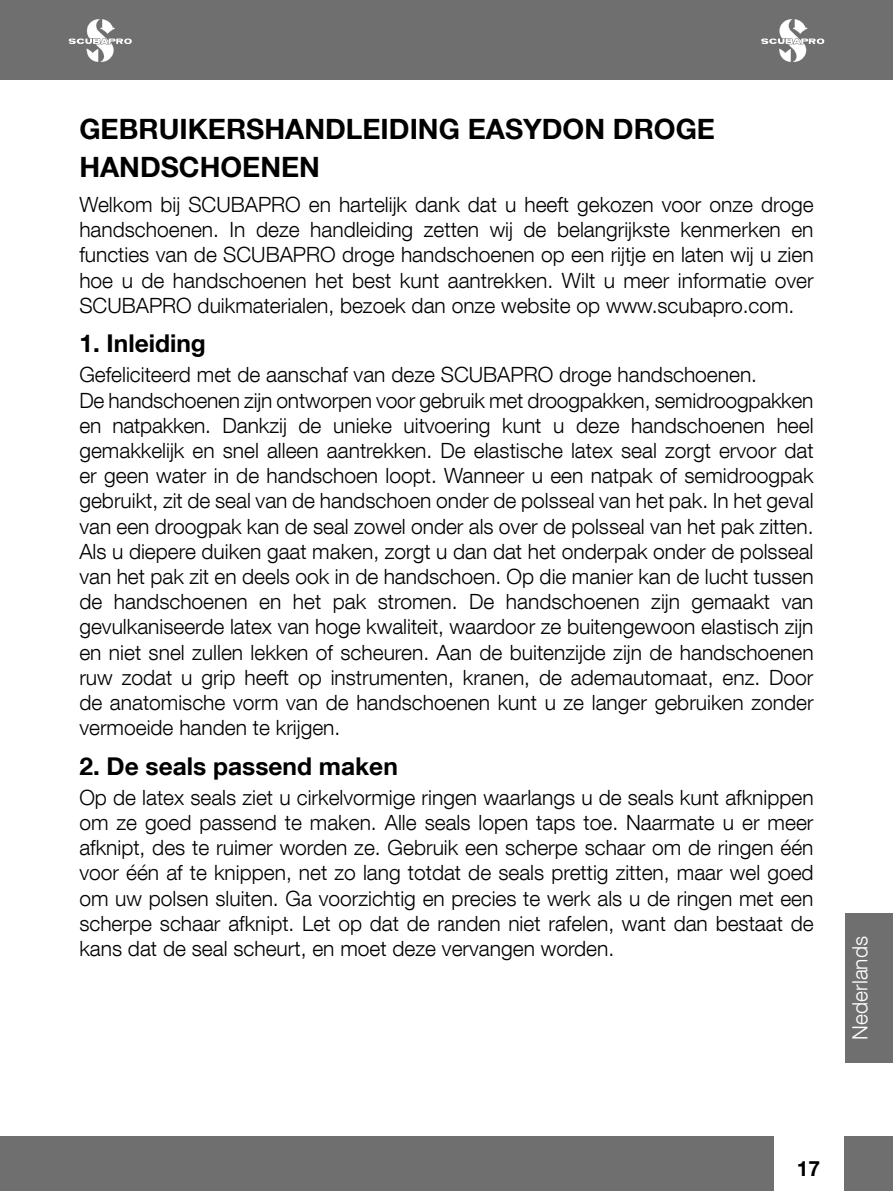
<style>
.page{position:relative;width:893px;height:1191px;background:#fff}
.page>*{position:absolute;margin:0;border:0;box-sizing:border-box;transform-origin:0 0}
.t1{font:700 28px "Helvetica Neue LT Com";color:#000}
.t2{font:700 24.5px "Helvetica Neue LT Com";color:#000}
.t3{font:300 21px/25.2px "Helvetica Neue LT Com";color:#000;text-align:justify}
.t4{font:300 21px "Helvetica Neue LT Com";color:#fff}
.t5{font:700 21px "Helvetica Neue LT Com";color:#000}
</style>
<div class="page">
<div style="left:0;top:1136px;width:893px;height:55px;background:#706f6f"></div>
<div style="left:0;top:0;width:893px;height:79px;background:#706f6f"></div>
<div style="left:774px;top:1135px;width:69px;height:56px;background:#fff"></div>
<svg style="left:69px;top:19px;width:63px;height:43px"></svg>
<svg style="left:761px;top:19px;width:63px;height:43px"></svg>
<div style="left:845px;top:913px;width:48px;height:149px;background:#706f6f"></div>
<h1 class="t1" style="left:79px;top:111px;width:21px">GEB</h1>
<h1 class="t1" style="left:138px;top:111px;width:238px">RUIKERSHANDLEIDI</h1>
<h1 class="t1" style="left:418px;top:111px;width:296px">NG EASYDON DROGE</h1>
<h1 class="t1" style="left:79px;top:149px;width:242px">HANDSCHOENEN</h1>
<p class="t3" style="left:79px;top:191px;width:736px">Welkom bij SCUBAPRO en hartelijk dank dat u heeft gekozen voor onze droge handschoenen. In deze handleiding zetten wij de belangrijkste kenmerken en functies van de SCUBAPRO droge handschoenen op een rijtje en laten wij u zien hoe u de handschoenen het best kunt aantrekken. Wilt u meer informatie over SCUBAPRO duikmaterialen, bezoek dan onze website op www.scubapro.com.</p>
<p class="t2" style="left:79px;top:328px;width:128px">1. INLEIDING</p>
<p class="t3" style="left:79px;top:362px;width:736px;text-align:left">Gefeliciteerd met de aanschaf van deze SCUBAPRO droge handschoenen.<br>De handschoenen zijn ontworpen voor gebruik met droogpakken, semidroogpakken en natpakken. Dankzij de unieke uitvoering kunt u deze handschoenen heel gemakkelijk en snel alleen aantrekken. De elastische latex seal zorgt ervoor dat er geen water in de handschoen loopt. Wanneer u een natpak of semidroogpak gebruikt, zit de seal van de handschoen onder de polsseal van het pak. In het geval van een droogpak kan de seal zowel onder als over de polsseal van het pak zitten.<br>Als u diepere duiken gaat maken, zorgt u dan dat het onderpak onder de polsseal van het pak zit en deels ook in de handschoen. Op die manier kan de lucht tussen de handschoenen en het pak stromen. De handschoenen zijn gemaakt van gevulkaniseerde latex van hoge kwaliteit, waardoor ze buitengewoon elastisch zijn en niet snel zullen lekken of scheuren. Aan de buitenzijde zijn de handschoenen ruw zodat u grip heeft op instrumenten, kranen, de ademautomaat, enz. Door de anatomische vorm van de handschoenen kunt u ze langer gebruiken zonder vermoeide handen te krijgen.</p>
<p class="t2" style="left:79px;top:750px;width:320px">2. DE SEALS PASSEND MAKEN</p>
<p class="t3" style="left:79px;top:784px;width:736px">Op de latex seals ziet u cirkelvormige ringen waarlangs u de seals kunt afknippen om ze goed passend te maken. Alle seals lopen taps toe. Naarmate u er meer afknipt, des te ruimer worden ze. Gebruik een scherpe schaar om de ringen één voor één af te knippen, net zo lang totdat de seals prettig zitten, maar wel goed om uw polsen sluiten. Ga voorzichtig en precies te werk als u de ringen met een scherpe schaar afknipt. Let op dat de randen niet rafelen, want dan bestaat de kans dat de seal scheurt, en moet deze vervangen worden.</p>
<p class="t4" style="left:847px;top:1039px;width:105px;rotate:-90deg">Nederlands</p>
<p class="t5" style="left:797px;top:1155px;width:25px">17</p>
</div>
